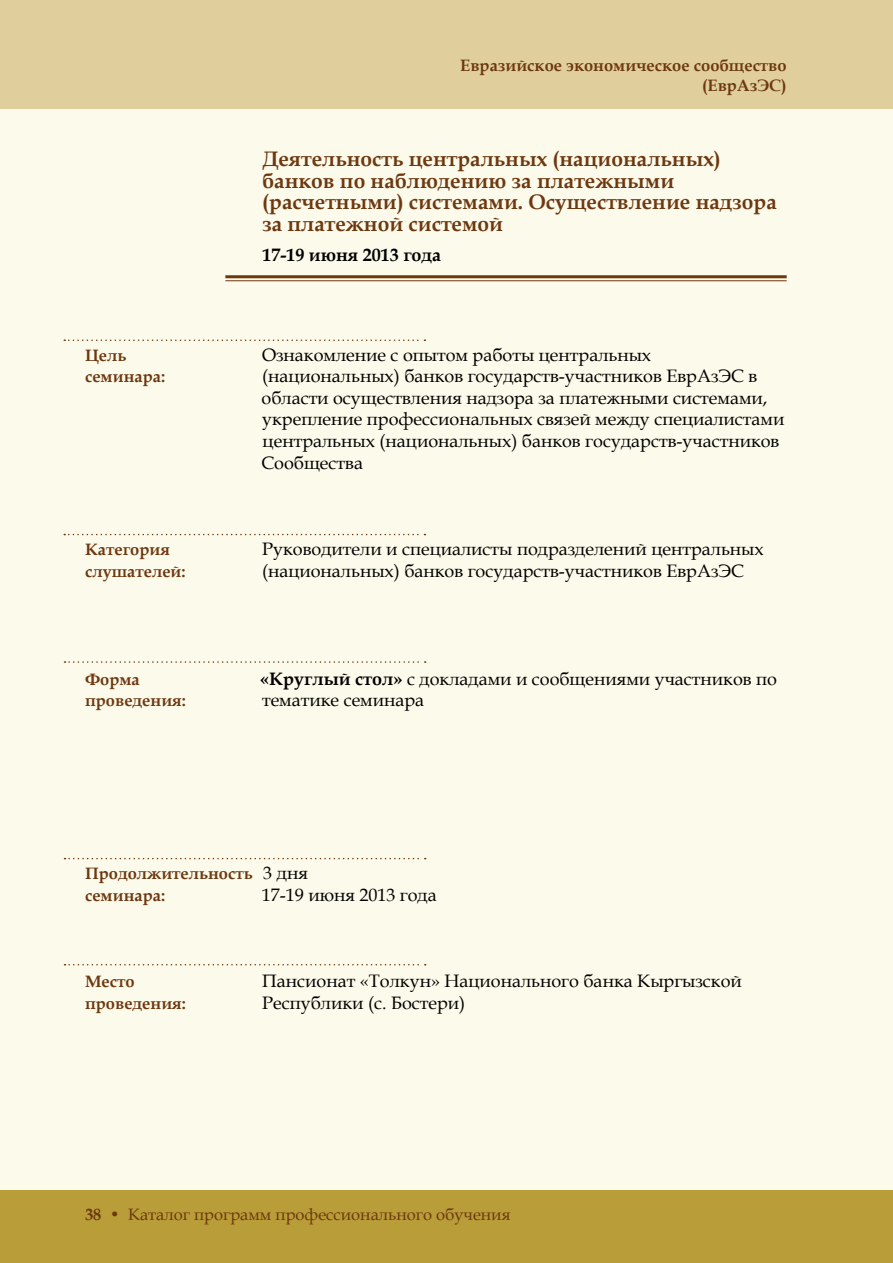
<style>
.page{position:relative;width:893px;height:1263px;background:#fcfaea}
.page>*{position:absolute;margin:0;border:0;box-sizing:border-box;transform-origin:0 0}
.t1{font:700 21px/21.6px "Book Antiqua";color:#6d3810}
.t2{font:18px/21.6px "Book Antiqua";color:#000}
.t3{font:700 18px "Book Antiqua";color:#000}
.t4{font:700 16.5px/21.6px "Book Antiqua";color:#6d3810}
.t5{font:16.5px "Book Antiqua";color:#6d3810}
.s1{font-weight:700}
</style>
<div class="page">
<div style="left:0;top:0;width:893px;height:108px;background:#e0cf9c"></div>
<hr style="left:225px;top:275px;width:562px;height:3px;background:#6d3810">
<hr style="left:225px;top:280px;width:562px;height:1px;background:#6d3810">
<div style="left:0;top:1191px;width:893px;height:72px;background:#b89d38"></div>
<svg style="left:64px;top:339px;width:361px;height:2px"></svg>
<svg style="left:64px;top:534px;width:361px;height:1px"></svg>
<svg style="left:65px;top:661px;width:361px;height:2px"></svg>
<svg style="left:65px;top:858px;width:361px;height:1px"></svg>
<svg style="left:65px;top:964px;width:361px;height:1px"></svg>
<p class="t4" style="left:460px;top:56px;width:328px;line-height:19.8px;text-align:right">Евразийское экономическое сообщество (ЕврАзЭС)</p>
<p class="t1" style="left:262px;top:148px;width:516px">Деятельность центральных (национальных) банков по наблюдению за платежными (расчетными) системами. Осуществление надзора за платежной системой</p>
<p class="t3" style="left:262px;top:243px;width:180px">17-19 июня 2013 года</p>
<p class="t4" style="left:85px;top:344px;width:82px">Цель семинара:</p>
<p class="t2" style="left:261px;top:343px;width:524px">Ознакомление с опытом работы центральных (национальных) банков государств-участников ЕврАзЭС в области осуществления надзора за платежными системами, укрепление профессиональных связей между специалистами центральных (национальных) банков государств-участников Сообщества</p>
<p class="t4" style="left:85px;top:539px;width:102px">Категория слушателей:</p>
<p class="t2" style="left:262px;top:538px;width:503px">Руководители и специалисты подразделений центральных (национальных) банков государств-участников ЕврАзЭС</p>
<p class="t4" style="left:85px;top:668px;width:102px">Форма проведения:</p>
<p class="t2" style="left:260px;top:667px;width:518px"><span class="s1">«Круглый стол»</span> с докладами и сообщениями участников по тематике семинара</p>
<p class="t4" style="left:85px;top:863px;width:169px">Продолжительность семинара:</p>
<p class="t2" style="left:262px;top:862px;width:176px">3 дня<br>17-19 июня 2013 года</p>
<p class="t4" style="left:85px;top:971px;width:102px">Место проведения:</p>
<p class="t2" style="left:262px;top:970px;width:481px">Пансионат «Толкун» Национального банка Кыргызской<br>Республики (с. Бостери)</p>
<p class="t5" style="left:85px;top:1203px;width:427px"><span class="s1">38</span> • Каталог программ профессионального обучения</p>
</div>
